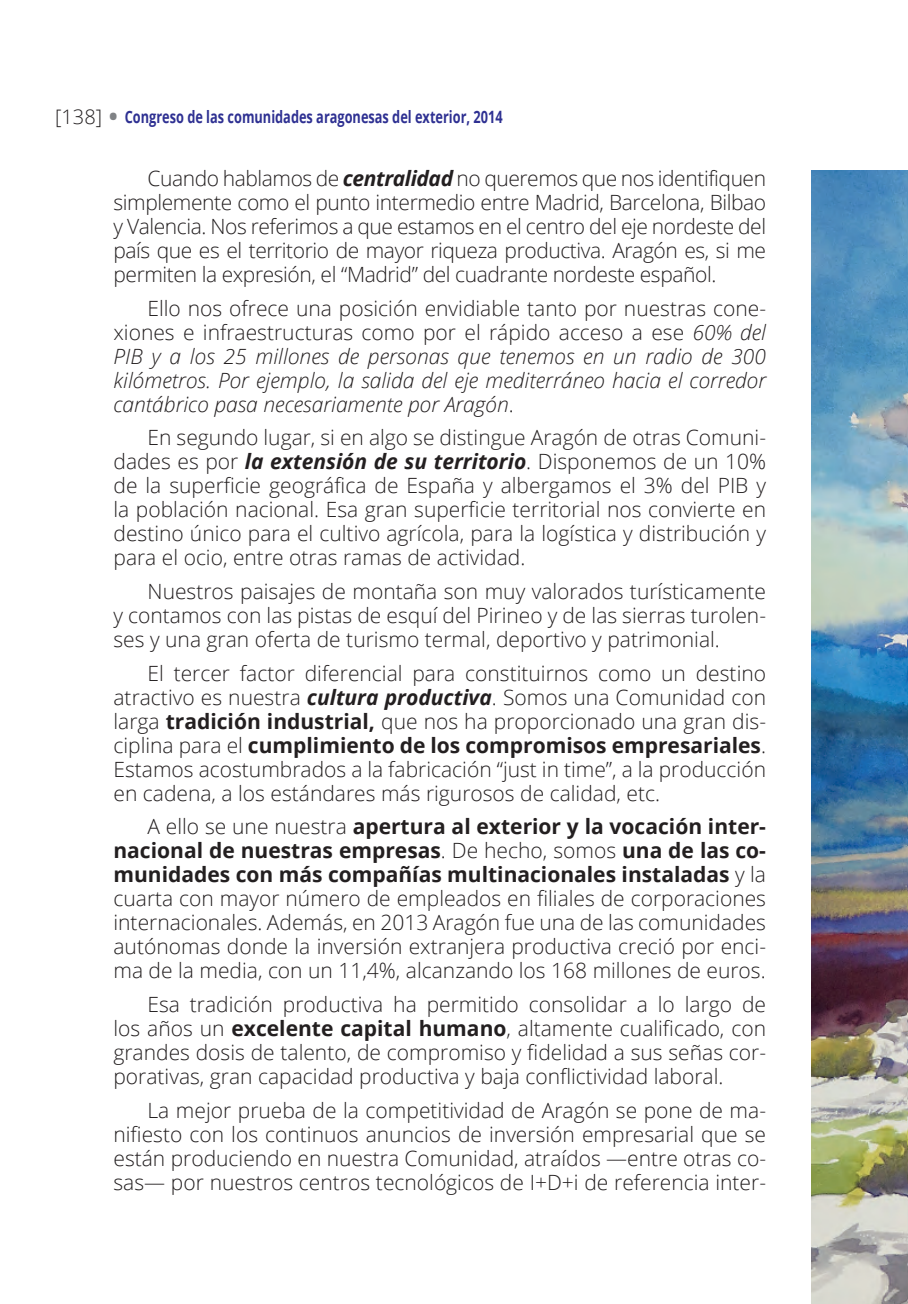
<style>
.page{position:relative;width:908px;height:1304px;background:#fff}
.page>*{position:absolute;margin:0;border:0;box-sizing:border-box;transform-origin:0 0}
.t1{font:300 21px/24px "Open Sans";color:#231f20;text-align:justify}
.t2{font:italic 300 21px/24px "Open Sans";color:#231f20;text-align:justify}
.t3{font:700 17px "Open Sans";color:#2e3092;scale:.75 1}
.s1{font-weight:300;font-size:20px;color:#231f20}
.s2{font-size:24px;color:#808285}
.s3{font-weight:700;font-style:italic}
.s4{font-style:normal}
.s5{font-weight:700}
</style>
<div class="page">
<img style="left:811px;top:170px;width:97px;height:1134px">
<p class="t3" style="left:55px;top:105px;width:598px"><span class="s1">[138]</span> <span class="s2">•</span> Congreso de las comunidades aragonesas del exterior, 2014</p>
<p class="t1" style="left:113px;top:166px;width:654px;text-indent:34px">Cuando hablamos de <span class="s3">centralidad</span> no queremos que nos identifiquen simplemente como el punto intermedio entre Madrid, Barcelona, Bilbao y Valencia. Nos referimos a que estamos en el centro del eje nordeste del país que es el territorio de mayor riqueza productiva. Aragón es, si me permiten la expresión, el “Madrid” del cuadrante nordeste español.</p>
<p class="t2" style="left:113px;top:295px;width:654px;text-indent:34px"><span class="s4">Ello nos ofrece una posición envidiable tanto por nuestras cone&shy;xiones e infraestructuras como por el rápido acceso a ese</span> 60% del PIB y a los 25 millones de personas que tenemos en un radio de 300 kilómetros. Por ejemplo, la salida del eje mediterráneo hacia el corredor cantábrico pasa necesariamente por Aragón<span class="s4">.</span></p>
<p class="t1" style="left:113px;top:425px;width:654px;text-indent:34px">En segundo lugar, si en algo se distingue Aragón de otras Comuni&shy;dades es por <span class="s3">la extensión de su territorio</span>. Disponemos de un 10% de la superficie geográfica de España y albergamos el 3% del PIB y la población nacional. Esa gran superficie territorial nos convierte en destino único para el cultivo agrícola, para la logística y distribución y para el ocio, entre otras ramas de actividad.</p>
<p class="t1" style="left:113px;top:579px;width:654px;text-indent:34px">Nuestros paisajes de montaña son muy valorados turísticamente y contamos con las pistas de esquí del Pirineo y de las sierras turolen&shy;ses y una gran oferta de turismo termal, deportivo y patrimonial.</p>
<p class="t1" style="left:113px;top:661px;width:654px;text-indent:34px">El tercer factor diferencial para constituirnos como un destino atractivo es nuestra <span class="s3">cultura productiva</span>. Somos una Comunidad con larga <span class="s5">tradición industrial,</span> que nos ha proporcionado una gran dis&shy;ciplina para el <span class="s5">cumplimiento de los compromisos empresariales</span>.<br>Estamos acostumbrados a la fabricación “just in time”, a la producción en cadena, a los estándares más rigurosos de calidad, etc.</p>
<p class="t1" style="left:113px;top:814px;width:653px;text-indent:34px">A ello se une nuestra <span class="s5">apertura al exterior y la vocación inter&shy;nacional de nuestras empresas</span>. De hecho, somos <span class="s5">una de las co&shy;munidades con más compañías multinacionales instaladas</span> y la cuarta con mayor número de empleados en filiales de corporaciones internacionales. Además, en 2013 Aragón fue una de las comunidades autónomas donde la inversión extranjera productiva creció por enci&shy;ma de la media, con un 11,4%, alcanzando los 168 millones de euros.</p>
<p class="t1" style="left:113px;top:992px;width:653px;text-indent:34px">Esa tradición productiva ha permitido consolidar a lo largo de los años un <span class="s5">excelente capital humano</span>, altamente cualificado, con grandes dosis de talento, de compromiso y fidelidad a sus señas cor&shy;porativas, gran capacidad productiva y baja conflictividad laboral.</p>
<p class="t1" style="left:113px;top:1098px;width:654px;text-indent:34px">La mejor prueba de la competitividad de Aragón se pone de ma&shy;nifiesto con los continuos anuncios de inversión empresarial que se están produciendo en nuestra Comunidad, atraídos —entre otras co&shy;sas— por nuestros centros tecnológicos de I+D+i de referencia inter-</p>
</div>
